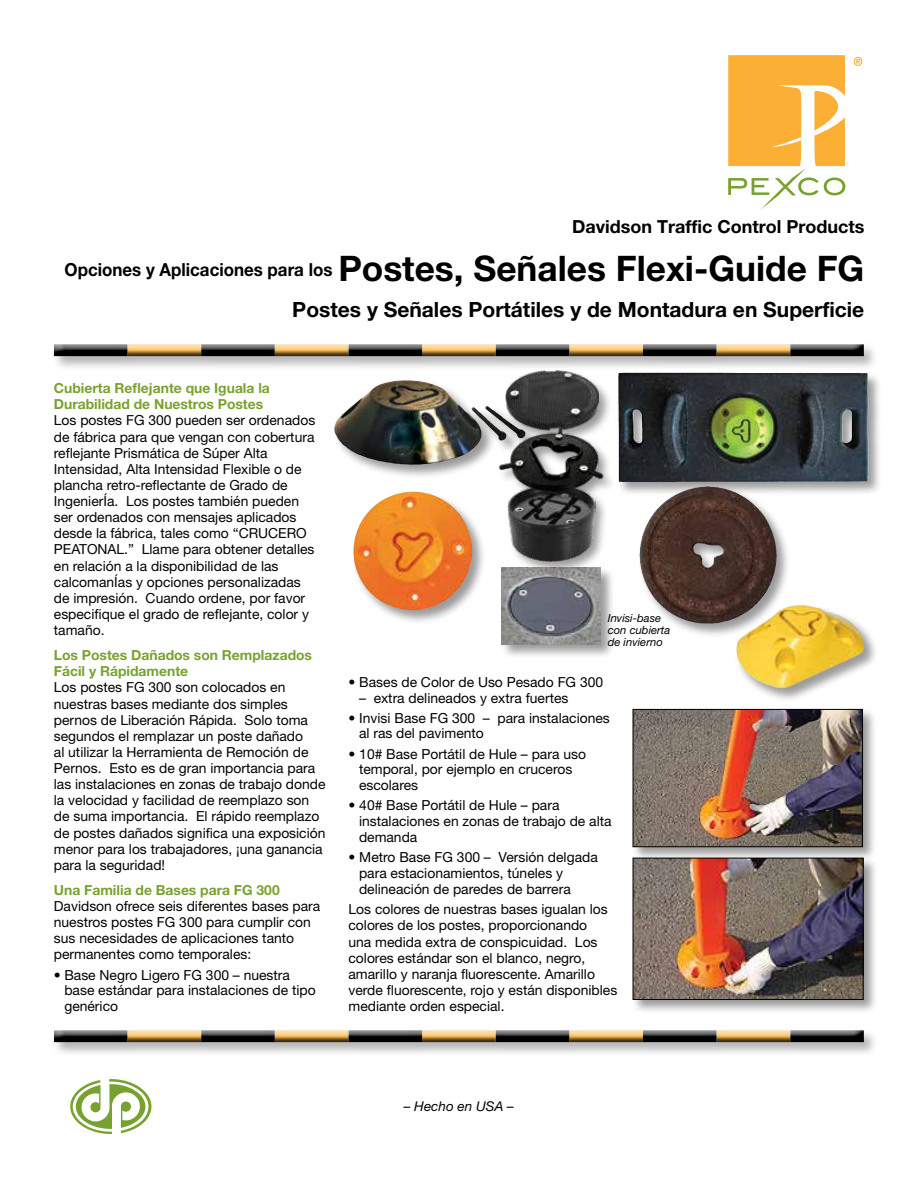
<style>
.page{position:relative;width:918px;height:1188px;background:#fff}
.page>*{position:absolute;margin:0;border:0;box-sizing:border-box;transform-origin:0 0}
.t1{font:700 21px "Helvetica Neue LT Std";color:#000}
.t2{font:700 18px "Helvetica Neue LT Std";color:#000;scale:.94 1}
.t3{font:700 18px "Helvetica Neue LT Std";color:#000}
.t4{font:13.8px/16px "Helvetica Neue LT Std";color:#010202}
.t5{font:700 13.8px/16px "Helvetica Neue LT Std";color:#78a22f}
.t6{font:italic 13.5px "Helvetica Neue LT Std";color:#000}
.t7{font:italic 11.25px/12px "Helvetica Neue LT Std";color:#010202}
.s1{font-size:35.25px}
</style>
<div class="page">
<div style="left:52px;top:342px;width:827px;height:29px;background:#000;opacity:.3"></div>
<div style="left:52px;top:343px;width:813px;height:10px;background:#fff"></div>
<div style="left:52px;top:344px;width:813px;height:14px;background:#000;opacity:.75"></div>
<div style="left:52px;top:1028px;width:827px;height:29px;background:#000;opacity:.3"></div>
<div style="left:52px;top:1029px;width:813px;height:10px;background:#fff"></div>
<div style="left:52px;top:1030px;width:813px;height:14px;background:#000;opacity:.75"></div>
<svg style="left:854px;top:57px;width:8px;height:9px"></svg>
<svg style="left:728px;top:55px;width:117px;height:154px"></svg>
<div style="left:631px;top:856px;width:247px;height:159px;background:#000;opacity:.4"></div>
<img style="left:635px;top:862px;width:227px;height:136px">
<div style="left:633px;top:858px;width:231px;height:142px;border:1px solid #000"></div>
<div style="left:631px;top:707px;width:247px;height:155px;background:#000;opacity:.4"></div>
<img style="left:635px;top:711px;width:226px;height:134px">
<div style="left:633px;top:709px;width:230px;height:138px;border:1px solid #000"></div>
<div style="left:500px;top:566px;width:115px;height:93px;background:#000;opacity:.4"></div>
<img style="left:502px;top:568px;width:99px;height:76px">
<div style="left:506px;top:483px;width:102px;height:92px;background:#000;opacity:.4"></div>
<img style="left:507px;top:505px;width:88px;height:56px">
<div style="left:498px;top:425px;width:118px;height:80px;background:#000;opacity:.4"></div>
<img style="left:498px;top:443px;width:108px;height:49px">
<div style="left:504px;top:369px;width:109px;height:74px;background:#000;opacity:.4"></div>
<img style="left:504px;top:370px;width:95px;height:60px">
<div style="left:638px;top:485px;width:153px;height:153px;background:#000;opacity:.4"></div>
<img style="left:640px;top:497px;width:65px;height:118px">
<div style="left:617px;top:371px;width:266px;height:126px;background:#000;opacity:.4"></div>
<img style="left:618px;top:373px;width:250px;height:109px">
<div style="left:332px;top:378px;width:208px;height:101px;background:#000;opacity:.4"></div>
<img style="left:334px;top:386px;width:81px;height:79px">
<div style="left:735px;top:603px;width:144px;height:100px;background:#000;opacity:.4"></div>
<img style="left:734px;top:598px;width:64px;height:24px">
<div style="left:352px;top:490px;width:135px;height:135px;background:#000;opacity:.4"></div>
<img style="left:366px;top:492px;width:47px;height:22px">
<svg style="left:70px;top:1079px;width:81px;height:55px"></svg>
<h2 class="t3" style="left:572px;top:216px;width:294px">Davidson Traffic Control Products</h2>
<h2 class="t2" style="left:65px;top:258px;width:852px">Opciones y Aplicaciones para los <span class="s1">Postes, Señales Flexi-Guide FG</span></h2>
<h1 class="t1" style="left:292px;top:297px;width:574px">Postes y Señales Portátiles y de Montadura en Superficie</h1>
<p class="t5" style="left:54px;top:380px;width:218px">Cubierta Reflejante que Iguala la<br>Durabilidad de Nuestros Postes</p>
<p class="t4" style="left:54px;top:412px;width:263px">Los postes FG 300 pueden ser ordenados de fábrica para que vengan con cobertura reflejante Prismática de Súper Alta Intensidad, Alta Intensidad Flexible o de plancha retro-reflectante de Grado de IngenierÍa. Los postes también pueden ser ordenados con mensajes aplicados desde la fábrica, tales como “CRUCERO PEATONAL.” Llame para obtener detalles en relación a la disponibilidad de las calcomanÍas y opciones personalizadas de impresión. Cuando ordene, por favor especifique el grado de reflejante, color y tamaño.</p>
<p class="t5" style="left:54px;top:647px;width:260px">Los Postes Dañados son Remplazados<br>Fácil y Rápidamente</p>
<p class="t4" style="left:54px;top:679px;width:273px">Los postes FG 300 son colocados en nuestras bases mediante dos simples pernos de Liberación Rápida. Solo toma segundos el remplazar un poste dañado<br>al utilizar la Herramienta de Remoción de Pernos. Esto es de gran importancia para las instalaciones en zonas de trabajo donde la velocidad y facilidad de reemplazo son de suma importancia. El rápido reemplazo de postes dañados significa una exposición menor para los trabajadores, ¡una ganancia para la seguridad!</p>
<p class="t5" style="left:54px;top:882px;width:227px">Una Familia de Bases para FG 300</p>
<p class="t4" style="left:54px;top:898px;width:268px">Davidson ofrece seis diferentes bases para nuestros postes FG 300 para cumplir con sus necesidades de aplicaciones tanto permanentes como temporales:</p>
<p class="t4" style="left:64px;top:967px;width:253px;text-indent:-11px">• Base Negro Ligero FG 300 – nuestra base estándar para instalaciones de tipo genérico</p>
<p class="t7" style="left:608px;top:612px;width:64px">Invisi-base con cubierta de invierno</p>
<p class="t4" style="left:349px;top:674px;width:256px">• Bases de Color de Uso Pesado FG 300</p>
<p class="t4" style="left:359px;top:689px;width:211px">– extra delineados y extra fuertes</p>
<p class="t4" style="left:359px;top:710px;width:252px;text-indent:-11px">• Invisi Base FG 300 – para instalaciones al ras del pavimento</p>
<p class="t4" style="left:359px;top:746px;width:228px;text-indent:-11px">• 10# Base Portátil de Hule – para uso temporal, por ejemplo en cruceros escolares</p>
<p class="t4" style="left:359px;top:798px;width:254px;text-indent:-11px">• 40# Base Portátil de Hule – para instalaciones en zonas de trabajo de alta demanda</p>
<p class="t4" style="left:359px;top:849px;width:240px;text-indent:-11px">• Metro Base FG 300 – Versión delgada para estacionamientos, túneles y delineación de paredes de barrera</p>
<p class="t4" style="left:349px;top:901px;width:270px">Los colores de nuestras bases igualan los colores de los postes, proporcionando<br>una medida extra de conspicuidad. Los colores estándar son el blanco, negro, amarillo y naranja fluorescente. Amarillo verde fluorescente, rojo y están disponibles mediante orden especial.</p>
<p class="t6" style="left:404px;top:1098px;width:112px">– Hecho en USA –</p>
</div>
